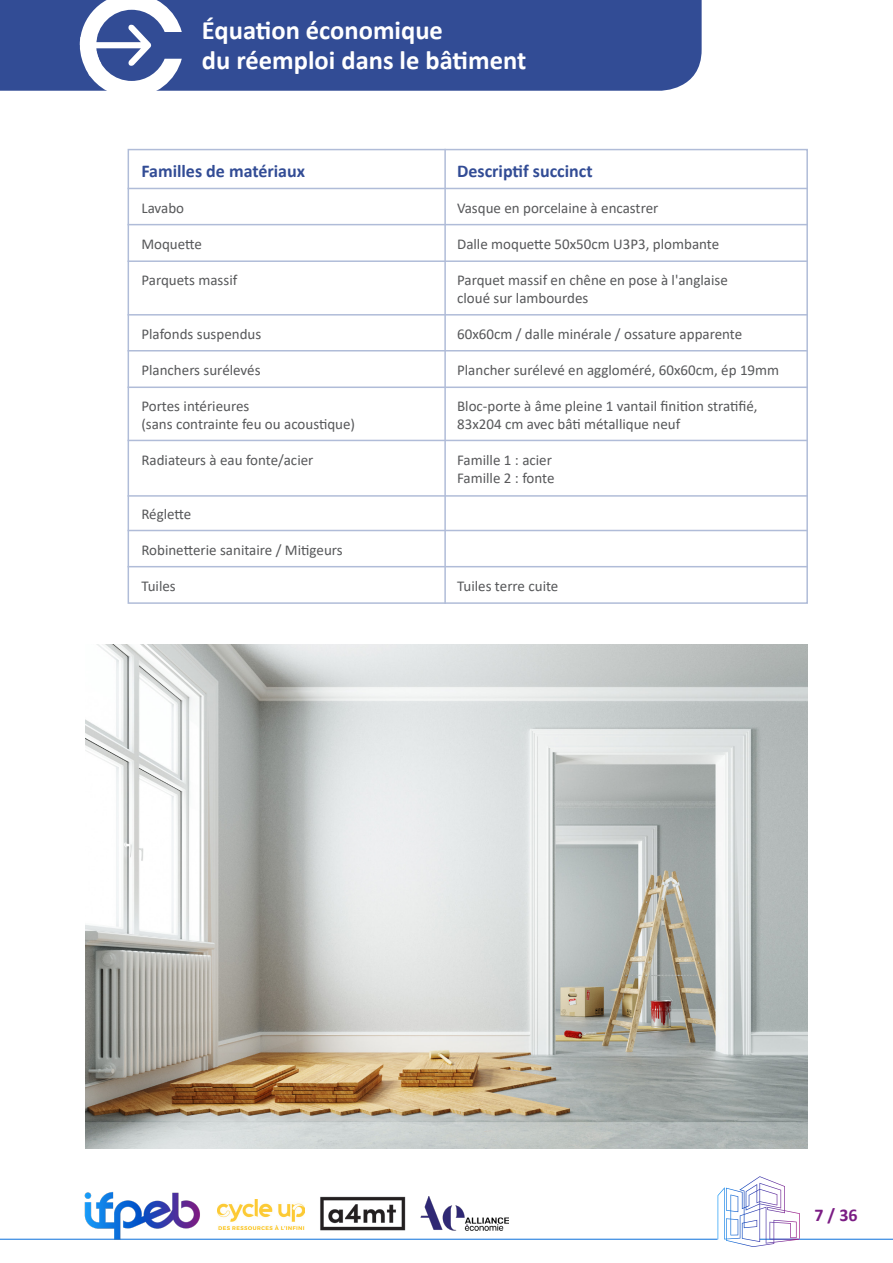
<style>
.page{position:relative;width:893px;height:1263px;background:#fff}
.page>*{position:absolute;margin:0;border:0;box-sizing:border-box;transform-origin:0 0}
.t1{font:700 26.55px/30px "Calibri";color:#fff}
.t2{font:700 18px "Calibri";color:#324c95}
.t3{font:700 18px "Calibri";color:#7b1d84}
.t4{font:15px/18px "Calibri";color:#57585a}
</style>
<div class="page">
<hr style="left:0;top:1239px;width:718px;height:1px;background:#0b70dc">
<hr style="left:760px;top:1239px;width:133px;height:1px;background:#0b70dc">
<img style="left:77px;top:1192px;width:127px;height:48px">
<svg style="left:718px;top:1176px;width:82px;height:71px"></svg>
<img style="left:320px;top:1196px;width:86px;height:35px">
<img style="left:217px;top:1199px;width:88px;height:31px">
<img style="left:420px;top:1196px;width:88px;height:34px">
<div style="left:128px;top:149px;width:680px;height:455px;border:2px solid #b0bcd8"></div>
<hr style="left:444px;top:149px;width:2px;height:455px;background:#b0bcd8">
<hr style="left:128px;top:188px;width:680px;height:1px;background:#b0bcd8">
<hr style="left:128px;top:260px;width:680px;height:2px;background:#b0bcd8">
<hr style="left:128px;top:314px;width:680px;height:2px;background:#b0bcd8">
<hr style="left:128px;top:350px;width:680px;height:1px;background:#b0bcd8">
<hr style="left:128px;top:386px;width:680px;height:2px;background:#b0bcd8">
<hr style="left:128px;top:440px;width:680px;height:1px;background:#b0bcd8">
<hr style="left:128px;top:495px;width:680px;height:2px;background:#b0bcd8">
<hr style="left:128px;top:530px;width:680px;height:1px;background:#b0bcd8">
<hr style="left:128px;top:566px;width:680px;height:1px;background:#b0bcd8">
<hr style="left:128px;top:224px;width:680px;height:1px;background:#b0bcd8">
<img style="left:85px;top:644px;width:723px;height:504px">
<div style="left:0;top:0;width:702px;height:91px;background:#324c95"></div>
<svg style="left:77px;top:0;width:105px;height:91px"></svg>
<p class="t1" style="left:202px;top:15px;width:326px">Équation économique<br>du réemploi dans le bâtiment</p>
<p class="t2" style="left:141px;top:158px;width:165px">Familles de matériaux</p>
<p class="t4" style="left:141px;top:199px;width:44px">Lavabo</p>
<p class="t4" style="left:141px;top:235px;width:62px">Moquette</p>
<p class="t4" style="left:141px;top:271px;width:97px">Parquets massif</p>
<p class="t4" style="left:141px;top:325px;width:121px">Plafonds suspendus</p>
<p class="t4" style="left:141px;top:361px;width:121px">Planchers surélevés</p>
<p class="t4" style="left:141px;top:397px;width:215px">Portes intérieures<br>(sans contrainte feu ou acoustique)</p>
<p class="t4" style="left:141px;top:451px;width:174px">Radiateurs à eau fonte/acier</p>
<p class="t4" style="left:141px;top:505px;width:52px">Réglette</p>
<p class="t4" style="left:141px;top:541px;width:203px">Robinetterie sanitaire / Mitigeurs</p>
<p class="t4" style="left:141px;top:577px;width:36px">Tuiles</p>
<p class="t2" style="left:457px;top:158px;width:137px">Descriptif succinct</p>
<p class="t4" style="left:457px;top:199px;width:203px">Vasque en porcelaine à encastrer</p>
<p class="t4" style="left:457px;top:235px;width:264px">Dalle moquette 50x50cm U3P3, plombante</p>
<p class="t4" style="left:457px;top:271px;width:272px">Parquet massif en chêne en pose à l'anglaise cloué sur lambourdes</p>
<p class="t4" style="left:457px;top:325px;width:287px">60x60cm / dalle minérale / ossature apparente</p>
<p class="t4" style="left:457px;top:361px;width:324px">Plancher surélevé en aggloméré, 60x60cm, ép 19mm</p>
<p class="t4" style="left:457px;top:397px;width:302px">Bloc-porte à âme pleine 1 vantail finition stratifié,<br>83x204 cm avec bâti métallique neuf</p>
<p class="t4" style="left:457px;top:451px;width:96px">Famille 1 : acier</p>
<p class="t4" style="left:457px;top:469px;width:99px">Famille 2 : fonte</p>
<p class="t4" style="left:457px;top:577px;width:103px">Tuiles terre cuite</p>
<p class="t3" style="left:814px;top:1202px;width:45px">7 / 36</p>
</div>
